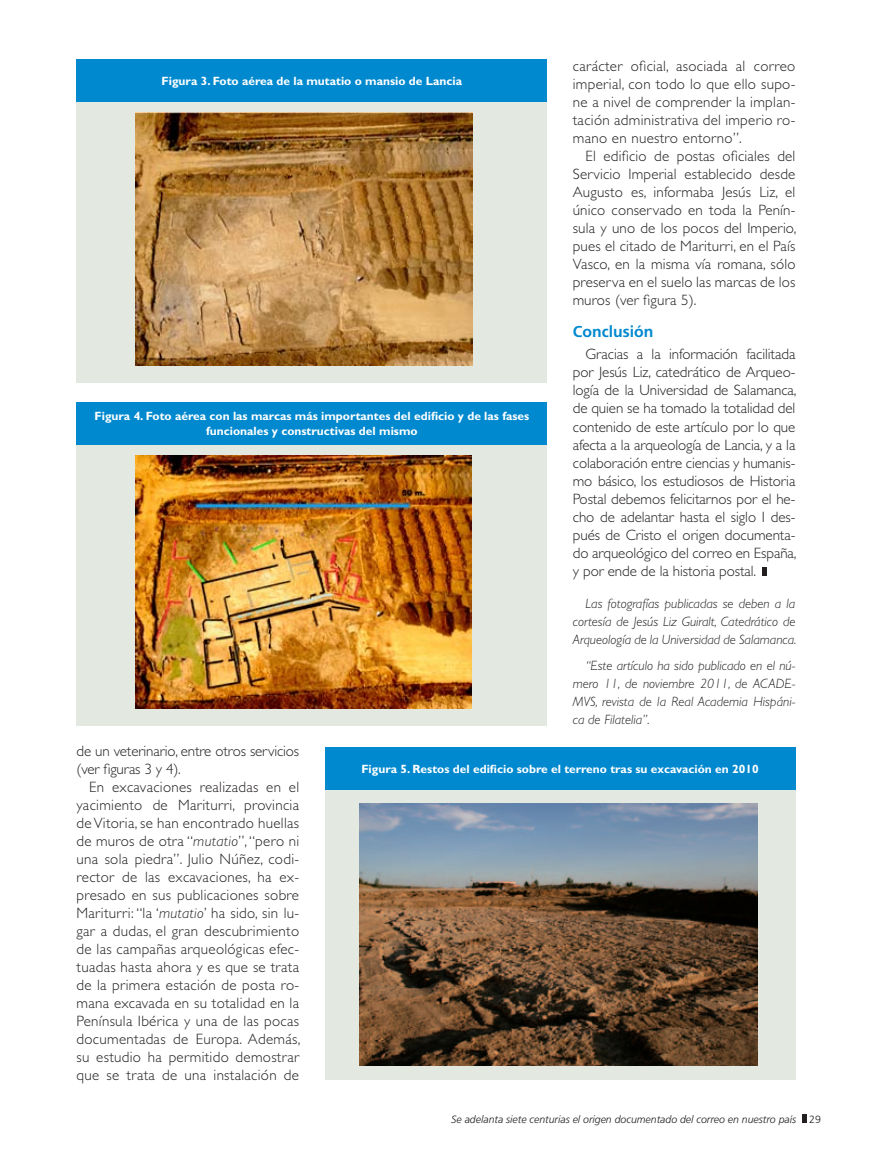
<style>
.page{position:relative;width:872px;height:1149px;background:#fff}
.page>*{position:absolute;margin:0;border:0;box-sizing:border-box;transform-origin:0 0}
.t1{font:700 15.75px "Frutiger LT Std";color:#0089cf}
.t2{font:300 15px/18px "Gill Sans Std";letter-spacing:.01em;color:#231f20;text-align:justify}
.t3{font:300 15px/18px "Gill Sans Std";letter-spacing:-.01em;color:#231f20}
.t4{font:italic 300 13.5px/18px "Gill Sans Std";color:#231f20;text-align:justify}
.t5{font:700 12px/14.4px "Gill Sans Std";color:#fff;text-align:center}
.t6{font:italic 300 10.5px "Frutiger LT Std";color:#231f20}
.s1{font-style:italic}
.s2{font-style:normal}
</style>
<div class="page">
<svg style="left:802px;top:1114px;width:4px;height:8px"></svg>
<svg style="left:762px;top:567px;width:4px;height:8px"></svg>
<div style="left:77px;top:59px;width:470px;height:43px;background:#0089cf"></div>
<div style="left:77px;top:402px;width:470px;height:43px;background:#0089cf"></div>
<div style="left:325px;top:746px;width:470px;height:44px;background:#0089cf"></div>
<div style="left:77px;top:102px;width:470px;height:281px;background:#e3e8e1"></div>
<div style="left:77px;top:445px;width:470px;height:281px;background:#e3e8e1"></div>
<div style="left:325px;top:790px;width:470px;height:289px;background:#e3e8e1"></div>
<img style="left:136px;top:113px;width:336px;height:252px">
<img style="left:136px;top:455px;width:336px;height:253px">
<img style="left:359px;top:803px;width:399px;height:261px">
<p class="t5" style="left:162px;top:73px;width:302px">Figura 3. Foto aérea de la mutatio o mansio de Lancia</p>
<p class="t5" style="left:95px;top:409px;width:436px">Figura 4. Foto aérea con las marcas más importantes del edificio y de las fases funcionales y constructivas del mismo</p>
<p class="t2" style="left:573px;top:57px;width:224px">carácter oficial, asociada al correo imperial, con todo lo que ello supo&shy;ne a nivel de comprender la implan&shy;tación administrativa del imperio ro&shy;mano en nuestro entorno”.</p>
<p class="t2" style="left:573px;top:147px;width:225px;text-indent:13px">El edificio de postas oficiales del Servicio Imperial establecido desde Augusto es, informaba Jesús Liz, el único conservado en toda la Penín&shy;sula y uno de los pocos del Imperio, pues el citado de Mariturri, en el País Vasco, en la misma vía romana, sólo preserva en el suelo las marcas de los muros (ver figura 5).</p>
<p class="t1" style="left:573px;top:322px;width:82px">Conclusión</p>
<p class="t2" style="left:573px;top:345px;width:225px;text-indent:13px">Gracias a la información facilitada por Jesús Liz, catedrático de Arqueo&shy;logía de la Universidad de Salamanca, de quien se ha tomado la totalidad del contenido de este artículo por lo que afecta a la arqueología de Lancia, y a la colaboración entre ciencias y humanis&shy;mo básico, los estudiosos de Historia Postal debemos felicitarnos por el he&shy;cho de adelantar hasta el siglo I des&shy;pués de Cristo el origen documenta&shy;do arqueológico del correo en España, y por ende de la historia postal.</p>
<p class="t4" style="left:573px;top:594px;width:225px;text-indent:13px">Las fotografías publicadas se deben a la cortesía de Jesús Liz Guiralt, Catedrático de Arqueología de la Universidad de Salamanca.</p>
<p class="t4" style="left:573px;top:656px;width:224px;text-indent:13px">“Este artículo ha sido publicado en el nú&shy;mero 11, de noviembre 2011, de ACADE-MVS, revista de la Real Academia Hispáni&shy;ca de Filatelia”.</p>
<p class="t3" style="left:77px;top:741px;width:224px">de un veterinario, entre otros servicios (ver figuras 3 y 4).</p>
<p class="t2" style="left:77px;top:777px;width:225px;text-indent:13px">En excavaciones realizadas en el yacimiento de Mariturri, provincia de Vitoria, se han encontrado huellas de muros de otra “<span class="s1">mutatio</span>”, “pero ni una sola piedra”. Julio Núñez, codi&shy;rector de las excavaciones, ha ex&shy;presado en sus publicaciones sobre Mariturri: “la ‘<span class="s1">mutatio</span>’ ha sido, sin lu&shy;gar a dudas, el gran descubrimiento de las campañas arqueológicas efec&shy;tuadas hasta ahora y es que se trata de la primera estación de posta ro&shy;mana excavada en su totalidad en la Península Ibérica y una de las pocas documentadas de Europa. Además, su estudio ha permitido demostrar que se trata de una instalación de</p>
<p class="t5" style="left:361px;top:761px;width:399px">Figura 5. Restos del edificio sobre el terreno tras su excavación en 2010</p>
<p class="t6" style="left:451px;top:1112px;width:371px">Se adelanta siete centurias el origen documentado del correo en nuestro país <span class="s2">29</span></p>
</div>
